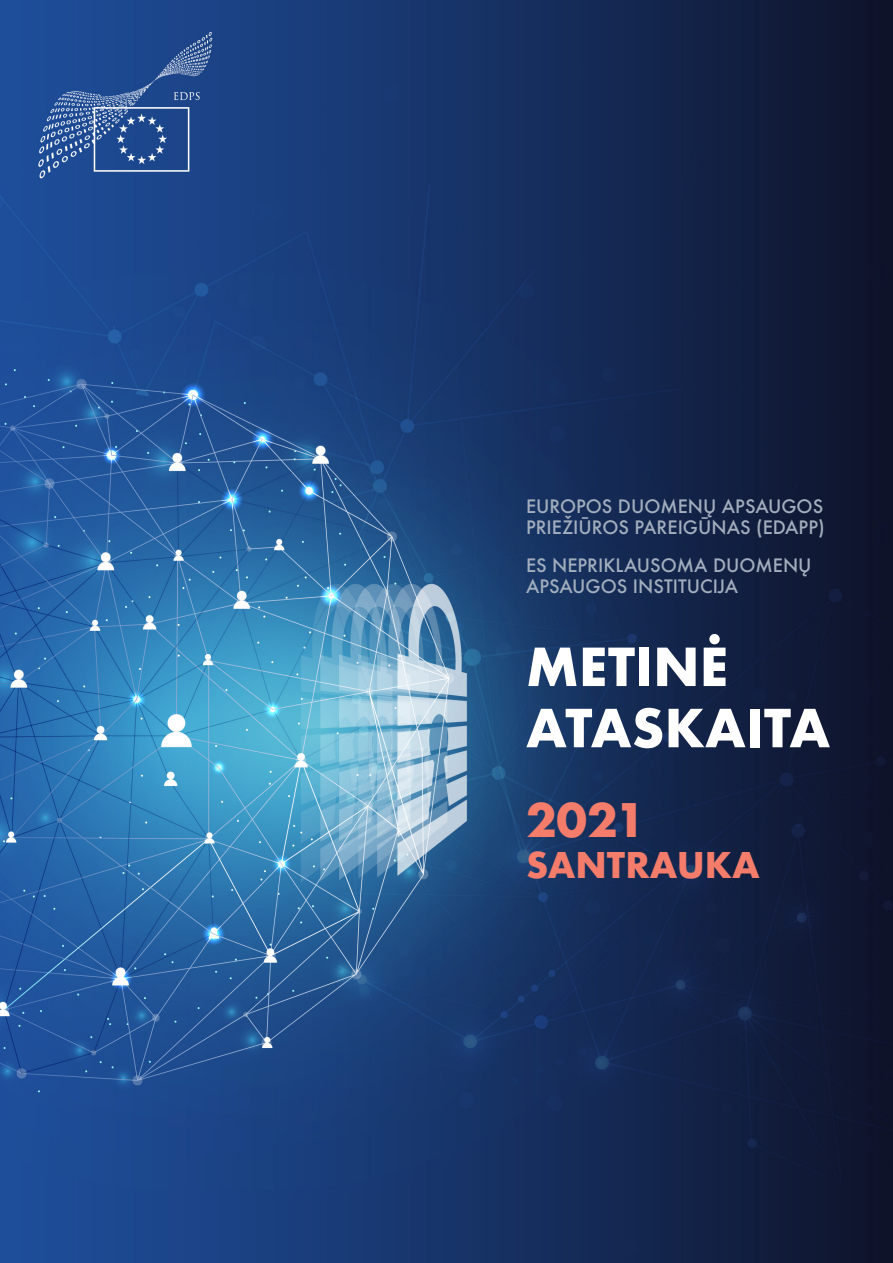
<style>
.page{position:relative;width:893px;height:1263px;background:#fff}
.page>*{position:absolute;margin:0;border:0;box-sizing:border-box;transform-origin:0 0}
.t1{font:700 51px/61.2px "Futura";color:#fff}
.Chapter{font:700 45px "Futura";color:#f37c6b}
.Chapter-2{font:700 34.5px "Futura";color:#f37c6b}
.Body_text{font:500 18px/21px "Futura";color:#a2aebd}
</style>
<div class="page">
<img style="left:0;top:0;width:893px;height:1263px">
<p class="Body_text" style="left:526px;top:496px;width:300px">EUROPOS DUOMENŲ APSAUGOS<br>PRIEŽIŪROS PAREIGŪNAS (EDAPP)</p>
<p class="Body_text" style="left:526px;top:555px;width:287px">ES NEPRIKLAUSOMA DUOMENŲ<br>APSAUGOS INSTITUCIJA</p>
<p class="t1" style="left:526px;top:636px;width:306px">METINĖ<br>ATASKAITA</p>
<p class="Chapter" style="left:526px;top:788px;width:121px">2021</p>
<p class="Chapter-2" style="left:526px;top:840px;width:235px">SANTRAUKA</p>
</div>
